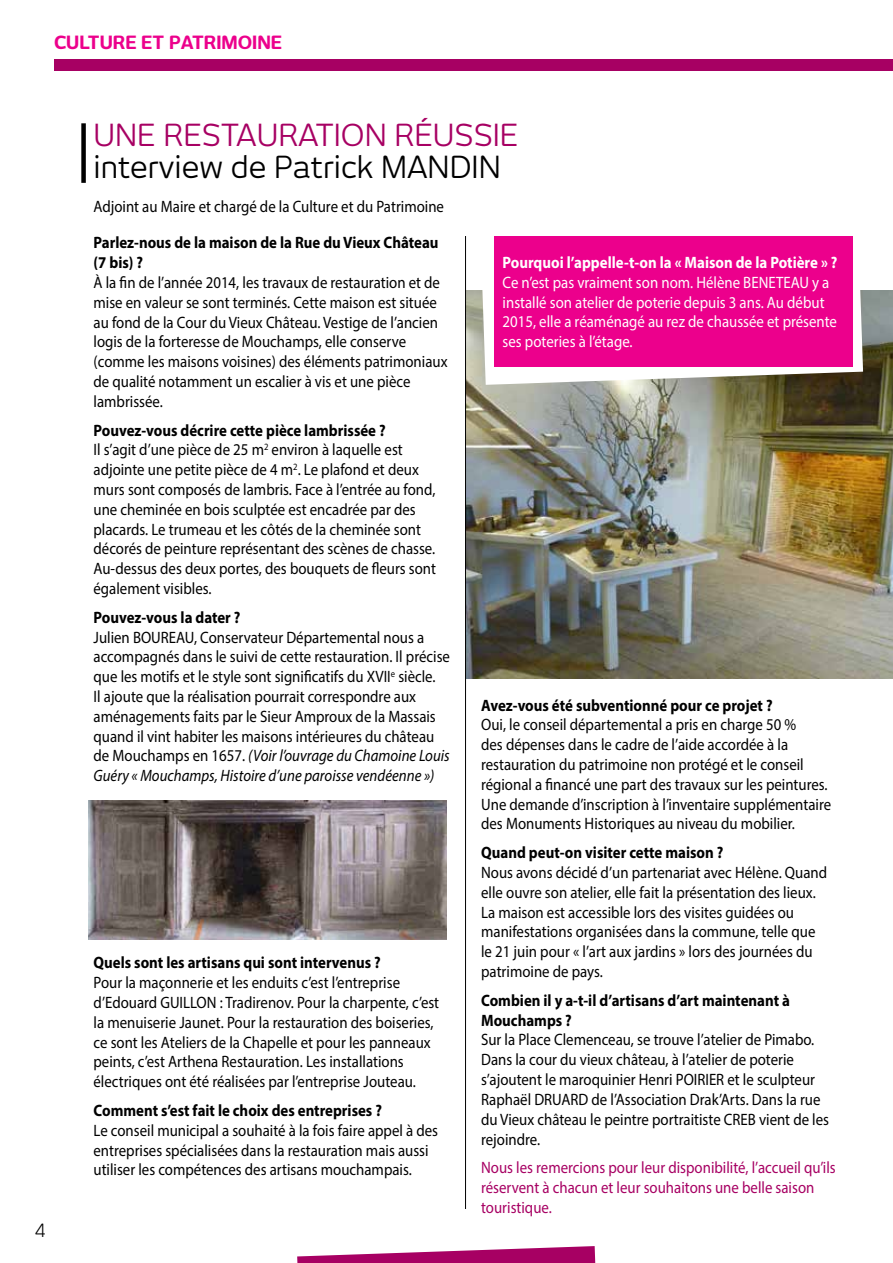
<style>
.page{position:relative;width:893px;height:1263px;background:#fff}
.page>*{position:absolute;margin:0;border:0;box-sizing:border-box;transform-origin:0 0}
.t1{font:30px "New June";color:#000}
.t2{font:30px "New June";color:#a70063}
.t3{font:700 18px "New June";color:#ec008c}
.t4{font:18px "New June";color:#000}
.t5{font:16.5px/19.8px "Myriad Pro";color:#000;scale:.9 1}
.t6{font:700 16.5px/19.8px "Myriad Pro";color:#000;scale:.9 1}
.t7{font:16.5px/19.8px "Myriad Pro";color:#fff;scale:.9 1}
.t8{font:16.5px/19.8px "Myriad Pro";color:#a70063;scale:.9 1}
.t9{font:700 16.5px "Myriad Pro";color:#fff;scale:.9 1}
.s1{font-weight:700}
.s2{font-style:italic}
</style>
<div class="page">
<img style="left:466px;top:291px;width:427px;height:388px">
<img style="left:88px;top:800px;width:358px;height:140px">
<svg style="left:481px;top:241px;width:382px;height:144px"></svg>
<div style="left:54px;top:60px;width:839px;height:11px;background:#a70063"></div>
<svg style="left:297px;top:1246px;width:298px;height:17px"></svg>
<hr style="left:465px;top:236px;width:1px;height:973px;background:#000">
<div style="left:81px;top:123px;width:5px;height:60px;background:#000"></div>
<div style="left:494px;top:236px;width:358px;height:131px;background:#ec008c"></div>
<p class="t3" style="left:54px;top:32px;width:230px">CULTURE ET PATRIMOINE</p>
<p class="t4" style="left:35px;top:1220px;width:12px">4</p>
<h1 class="t2" style="left:94px;top:118px;width:426px">UNE RESTAURATION RÉUSSIE</h1>
<h1 class="t1" style="left:94px;top:149px;width:409px">interview de Patrick MANDIN</h1>
<p class="t5" style="left:94px;top:197px;width:391px">Adjoint au Maire et chargé de la Culture et du Patrimoine</p>
<p class="t6" style="left:94px;top:232px;width:385px">Parlez-nous de la maison de la Rue du Vieux Château (7 bis) ?</p>
<p class="t5" style="left:94px;top:272px;width:395px">À la fin de l’année 2014, les travaux de restauration et de mise en valeur se sont terminés. Cette maison est située au fond de la Cour du Vieux Château. Vestige de l’ancien logis de la forteresse de Mouchamps, elle conserve (comme les maisons voisines) des éléments patrimoniaux de qualité notamment un escalier à vis et une pièce lambrissée.</p>
<p class="t5" style="left:94px;top:420px;width:382px"><span class="s1">Pouvez-vous décrire cette pièce lambrissée ?<br></span>I l s’agit d’une pièce de 25 m<sup>2</sup> environ à laquelle est adjointe une petite pièce de 4 m<sup>2</sup>. Le plafond et deux murs sont composés de lambris. Face à l’entrée au fond, une cheminée en bois sculptée est encadrée par des placards. Le trumeau et les côtés de la cheminée sont décorés de peinture représentant des scènes de chasse.<br>Au-dessus des deux portes, des bouquets de fleurs sont également visibles.</p>
<p class="t6" style="left:94px;top:607px;width:165px">Pouvez-vous la dater ?</p>
<p class="t5" style="left:94px;top:627px;width:398px">Julien BOUREAU, Conservateur Départemental nous a accompagnés dans le suivi de cette restauration. I l précise que les motifs et le style sont significatifs du XVII <sup>e</sup> siècle.<br>I l ajoute que la réalisation pourrait correspondre aux aménagements faits par le Sieur Amproux de la Massais quand il vint habiter les maisons intérieures du château de Mouchamps en 1657. <span class="s2">(Voir l’ouvrage du Chamoine Louis Guéry « Mouchamps, Histoire d’une paroisse vendéenne »)</span></p>
<p class="t6" style="left:94px;top:952px;width:321px">Quels sont les artisans qui sont intervenus ?</p>
<p class="t5" style="left:94px;top:972px;width:386px">Pour la maçonnerie et les enduits c’est l’entreprise d’Edouard GUILLON : Tradirenov. Pour la charpente, c’est la menuiserie Jaunet. Pour la restauration des boiseries, ce sont les Ateliers de la Chapelle et pour les panneaux peints, c’est Arthena Restauration. Les installations électriques ont été réalisées par l’entreprise Jouteau.</p>
<p class="t6" style="left:94px;top:1100px;width:322px">Comment s’est fait le choix des entreprises ?</p>
<p class="t5" style="left:94px;top:1120px;width:384px">Le conseil municipal a souhaité à la fois faire appel à des entreprises spécialisées dans la restauration mais aussi utiliser les compétences des artisans mouchampais.</p>
<p class="t9" style="left:503px;top:252px;width:374px">Pourquoi l’appelle-t-on la « Maison de la Potière » ?</p>
<p class="t7" style="left:503px;top:272px;width:373px">Ce n’est pas vraiment son nom. Hélène BENETEAU y a installé son atelier de poterie depuis 3 ans. Au début 2015, elle a réaménagé au rez de chaussée et présente ses poteries à l’étage.</p>
<p class="t6" style="left:481px;top:695px;width:325px">Avez-vous été subventionné pour ce projet ?</p>
<p class="t5" style="left:481px;top:715px;width:390px">Oui, le conseil départemental a pris en charge 50 %<br>des dépenses dans le cadre de l’aide accordée à la restauration du patrimoine non protégé et le conseil régional a financé une part des travaux sur les peintures.<br>Une demande d’inscription à l’inventaire supplémentaire des Monuments Historiques au niveau du mobilier.</p>
<p class="t6" style="left:481px;top:842px;width:271px">Quand peut-on visiter cette maison ?</p>
<p class="t5" style="left:481px;top:862px;width:386px">Nous avons décidé d’un partenariat avec Hélène. Quand elle ouvre son atelier, elle fait la présentation des lieux.<br>La maison est accessible lors des visites guidées ou manifestations organisées dans la commune, telle que le 21 juin pour « l’art aux jardins » lors des journées du patrimoine de pays.</p>
<p class="t6" style="left:481px;top:990px;width:345px">Combien il y a-t-il d’artisans d’art maintenant à<br>Mouchamps ?</p>
<p class="t5" style="left:481px;top:1030px;width:388px">Sur la Place Clemenceau, se trouve l’atelier de Pimabo.<br>Dans la cour du vieux château, à l’atelier de poterie s’ajoutent le maroquinier Henri POIRIER et le sculpteur Raphaël DRUARD de l’Association Drak’Arts. Dans la rue du Vieux château le peintre portraitiste CREB vient de les rejoindre.</p>
<p class="t8" style="left:481px;top:1157px;width:396px">Nous les remercions pour leur disponibilité, l’accueil qu’ils réservent à chacun et leur souhaitons une belle saison touristique.</p>
</div>
